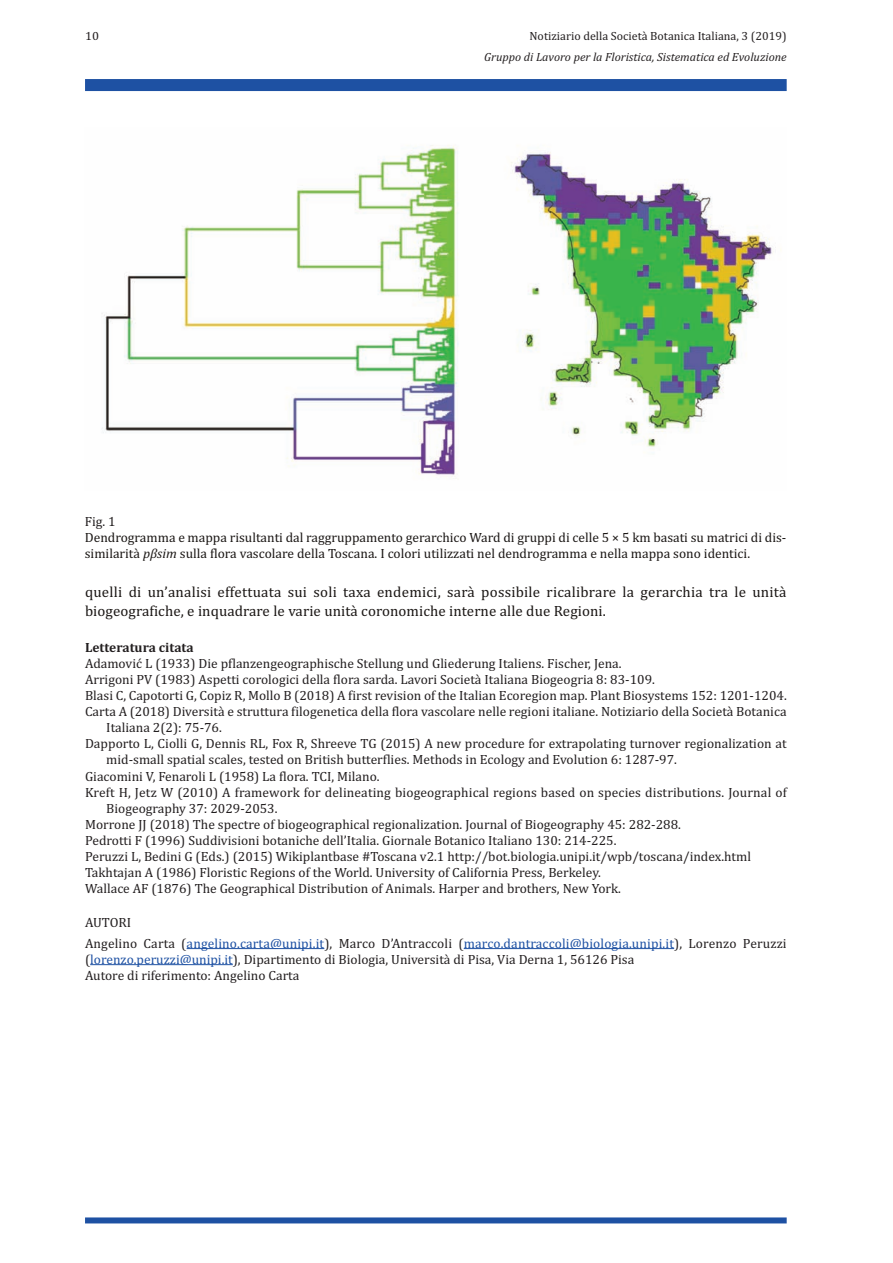
<style>
.page{position:relative;width:893px;height:1263px;background:#fff}
.page>*{position:absolute;margin:0;border:0;box-sizing:border-box;transform-origin:0 0}
.t1{font:15px/18.8px "Cambria";letter-spacing:.01em;color:#1b1715}
.t2{font:13.5px/16px "Cambria";color:#231f20}
.t3{font:13.5px/16.2px "Cambria";color:#1b1715}
.t4{font:13.5px/20.5px "Cambria";letter-spacing:.01em;color:#1e51a3}
.t5{font:700 13.5px "Cambria";color:#231f20}
.t6{font:italic 12px "Cambria";color:#231f20}
.t7{font:12px "Cambria";color:#231f20}
.t8{font:12px "Cambria";color:#231f20;scale:1.05 1}
.s1{font-style:italic}
.s2{color:#231f20}
.s3{color:#1e51a3}
</style>
<div class="page">
<hr style="left:187px;top:948px;width:137px;height:1px;background:#1e51a3">
<hr style="left:464px;top:948px;width:210px;height:1px;background:#1e51a3">
<hr style="left:90px;top:964px;width:143px;height:1px;background:#1e51a3">
<div style="left:85px;top:79px;width:702px;height:12px;background:#1e51a3"></div>
<div style="left:85px;top:1217px;width:702px;height:6px;background:#1e51a3"></div>
<img style="left:102px;top:145px;width:679px;height:334px">
<p class="t8" style="left:85px;top:31px;width:15px">10</p>
<p class="t7" style="left:529px;top:31px;width:259px">Notiziario della Società Botanica Italiana, 3 (2019)</p>
<p class="t6" style="left:484px;top:53px;width:304px">Gruppo di Lavoro per la Floristica, Sistematica ed Evoluzione</p>
<p class="t2" style="left:85px;top:514px;width:32px">Fig. 1</p>
<p class="t3" style="left:85px;top:530px;width:703px">Dendrogramma e mappa risultanti dal raggruppamento gerarchico Ward di gruppi di celle 5 × 5 km basati su matrici di dis&shy;similarità <span class="s1">pβsim</span> sulla flora vascolare della Toscana. I colori utilizzati nel dendrogramma e nella mappa sono identici.</p>
<p class="t1" style="left:85px;top:584px;width:703px">quelli di un’analisi effettuata sui soli taxa endemici, sarà possibile ricalibrare la gerarchia tra le unità biogeografiche, e inquadrare le varie unità coronomiche interne alle due Regioni.</p>
<p class="t5" style="left:85px;top:642px;width:110px">Letteratura citata</p>
<p class="t2" style="left:85px;top:657px;width:538px">Adamović L (1933) Die pflanzengeographische Stellung und Gliederung Italiens. Fischer, Jena.</p>
<p class="t2" style="left:85px;top:673px;width:571px">Arrigoni PV (1983) Aspetti corologici della flora sarda. Lavori Società Italiana Biogeogria 8: 83-109.</p>
<p class="t2" style="left:85px;top:689px;width:703px">Blasi C, Capotorti G, Copiz R, Mollo B (2018) A first revision of the Italian Ecoregion map. Plant Biosystems 152: 1201-1204.</p>
<p class="t2" style="left:85px;top:705px;width:703px">Carta A (2018) Diversità e struttura filogenetica della flora vascolare nelle regioni italiane. Notiziario della Società Botanica</p>
<p class="t2" style="left:106px;top:721px;width:117px">Italiana 2(2): 75-76.</p>
<p class="t2" style="left:85px;top:737px;width:703px">Dapporto L, Ciolli G, Dennis RL, Fox R, Shreeve TG (2015) A new procedure for extrapolating turnover regionalization at</p>
<p class="t2" style="left:106px;top:753px;width:572px">mid-small spatial scales, tested on British butterflies. Methods in Ecology and Evolution 6: 1287-97.</p>
<p class="t2" style="left:85px;top:769px;width:296px">Giacomini V, Fenaroli L (1958) La flora. TCI, Milano.</p>
<p class="t2" style="left:85px;top:785px;width:703px">Kreft H, Jetz W (2010) A framework for delineating biogeographical regions based on species distributions. Journal of</p>
<p class="t2" style="left:106px;top:801px;width:173px">Biogeography 37: 2029-2053.</p>
<p class="t2" style="left:85px;top:817px;width:597px">Morrone JJ (2018) The spectre of biogeographical regionalization. Journal of Biogeography 45: 282-288.</p>
<p class="t2" style="left:85px;top:833px;width:533px">Pedrotti F (1996) Suddivisioni botaniche dell’Italia. Giornale Botanico Italiano 130: 214-225.</p>
<p class="t2" style="left:85px;top:849px;width:667px">Peruzzi L, Bedini G (Eds.) (2015) Wikiplantbase #Toscana v2.1 http://bot.biologia.unipi.it/wpb/toscana/index.html</p>
<p class="t2" style="left:85px;top:866px;width:517px">Takhtajan A (1986) Floristic Regions of the World. University of California Press, Berkeley.</p>
<p class="t2" style="left:85px;top:882px;width:537px">Wallace AF (1876) The Geographical Distribution of Animals. Harper and brothers, New York.</p>
<p class="t4" style="left:85px;top:913px;width:703px"><span class="s2">AUTORI<br>Angelino Carta (</span>angelino.carta@unipi.it<span class="s2">), Marco D’Antraccoli (</span>marco.dantraccoli@biologia.unipi.it<span class="s2">), Lorenzo Peruzzi</span></p>
<p class="t2" style="left:85px;top:952px;width:551px">(<span class="s3">lorenzo.peruzzi@unipi.it</span>), Dipartimento di Biologia, Università di Pisa, Via Derna 1, 56126 Pisa<br>Autore di riferimento: Angelino Carta</p>
</div>
